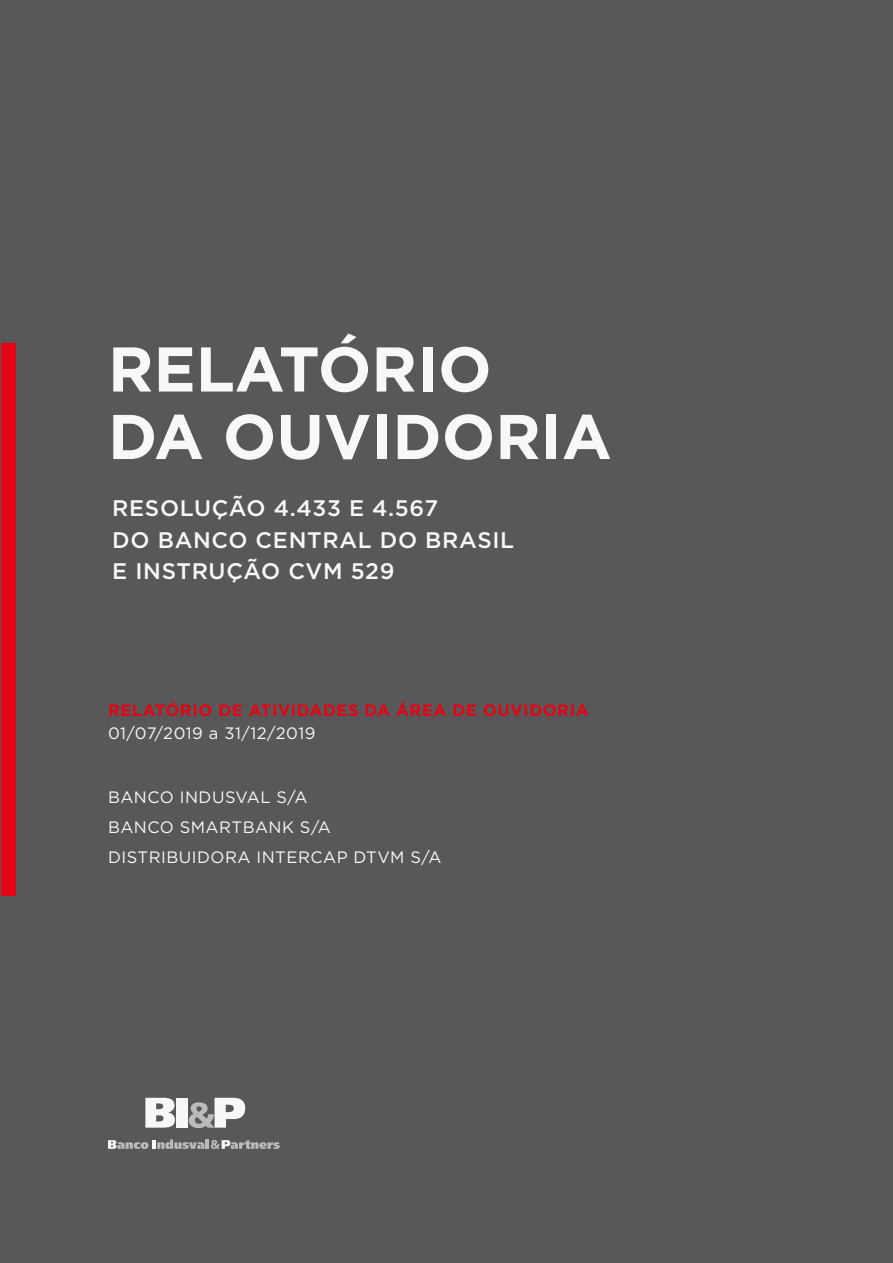
<style>
.page{position:relative;width:893px;height:1263px;background:#58585a}
.page>*{position:absolute;margin:0;border:0;box-sizing:border-box;transform-origin:0 0}
.t1{font:700 63px/67.5px "Gotham";color:#f8f8f8}
.t2{font:500 22.5px/31.5px "Gotham";letter-spacing:.03em;color:#f8f8f8}
.t3{font:16.5px/30px "Gotham";letter-spacing:.03em;color:#f8f8f8}
.t4{font:700 16.5px "Gotham";letter-spacing:.03em;color:#e30513}
</style>
<div class="page">
<svg style="left:108px;top:1139px;width:96px;height:10px"></svg>
<hr style="left:205px;top:1139px;width:4px;height:10px;background:#babbba">
<svg style="left:211px;top:1140px;width:69px;height:9px"></svg>
<svg style="left:145px;top:1098px;width:30px;height:30px"></svg>
<div style="left:177px;top:1098px;width:11px;height:30px;background:#f8f8f8"></div>
<svg style="left:189px;top:1098px;width:56px;height:30px"></svg>
<div style="left:1px;top:344px;width:14px;height:552px;background:#e30513"></div>
<h1 class="t1" style="left:108px;top:335px;width:505px">RELATÓRIO<br>DA OUVIDORIA</h1>
<h2 class="t2" style="left:112px;top:492px;width:403px">RESOLUÇÃO 4.433 E 4.567<br>DO BANCO CENTRAL DO BRASIL<br>E INSTRUÇÃO CVM 529</h2>
<p class="t4" style="left:108px;top:699px;width:482px">RELATÓRIO DE ATIVIDADES DA ÁREA DE OUVIDORIA</p>
<p class="t3" style="left:108px;top:717px;width:209px">01/07/2019 a 31/12/2019</p>
<p class="t3" style="left:108px;top:782px;width:335px">BANCO INDUSVAL S/A<br>BANCO SMARTBANK S/A<br>DISTRIBUIDORA INTERCAP DTVM S/A</p>
</div>
